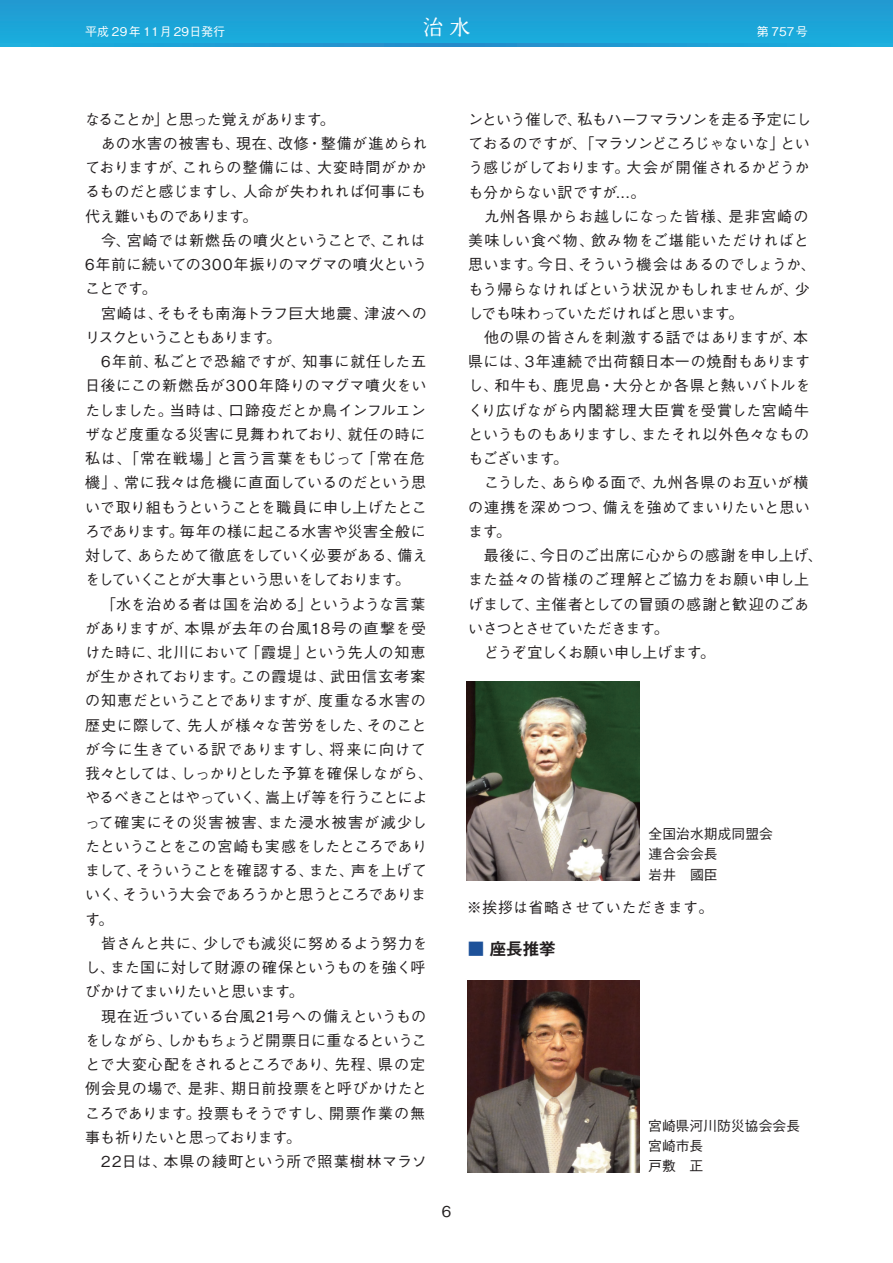
<style>
.page{position:relative;width:893px;height:1263px;background:#fff}
.page>*{position:absolute;margin:0;border:0;box-sizing:border-box;transform-origin:0 0}
.t1{font:21px "Marumin Old 90 pv RKSJ H";color:#fff}
.t2{font:700 16.5px "Gothic MB101 Pro De";color:#231f20}
.t3{font:500 15px/24.3px "Gothic BBB Pro";color:#231f20}
.t4{font:500 15px "Gothic BBB Pro";letter-spacing:.03em;color:#231f20}
.t5{font:500 13.8px/20.4px "Gothic BBB Pro";color:#231f20}
.t6{font:500 12px "Gothic BBB Pro";letter-spacing:.02em;color:#fff}
.s1{color:#1d5199}
</style>
<div class="page">
<div style="left:0;top:0;width:893px;height:47px;background:#1ca3d7"></div>
<svg style="left:0;top:44px;width:893px;height:3px"></svg>
<img style="left:467px;top:681px;width:173px;height:199px">
<img style="left:467px;top:980px;width:173px;height:193px">
<h1 class="t1" style="left:422px;top:17px;width:50px">治水</h1>
<p class="t6" style="left:85px;top:22px;width:142px">平成 29年 11月 29日発行</p>
<p class="t6" style="left:757px;top:22px;width:53px">第 757号</p>
<p class="t3" style="left:85px;top:105px;width:350px">なることか」と思った覚えがあります。<br>　あの水害の被害も、現在、改修・整備が進められておりますが、これらの整備には、大変時間がかかるものだと感じますし、人命が失われれば何事にも代え難いものであります。<br>　今、宮崎では新燃岳の噴火ということで、これは<br>6年前に続いての300年振りのマグマの噴火ということです。<br>　宮崎は、そもそも南海トラフ巨大地震、津波へのリスクということもあります。<br>　6年前、私ごとで恐縮ですが、知事に就任した五日後にこの新燃岳が300年降りのマグマ噴火をいたしました。当時は、口蹄疫だとか鳥インフルエンザなど度重なる災害に見舞われており、就任の時に私は、「常在戦場」と言う言葉をもじって「常在危機」、常に我々は危機に直面しているのだという思いで取り組もうということを職員に申し上げたところであります。毎年の様に起こる水害や災害全般に対して、あらためて徹底をしていく必要がある、備えをしていくことが大事という思いをしております。<br>　「水を治める者は国を治める」というような言葉がありますが、本県が去年の台風18号の直撃を受けた時に、北川において「霞堤」という先人の知恵が生かされております。この霞堤は、武田信玄考案の知恵だということでありますが、度重なる水害の歴史に際して、先人が様々な苦労をした、そのことが今に生きている訳でありますし、将来に向けて我々としては、しっかりとした予算を確保しながら、やるべきことはやっていく、嵩上げ等を行うことによって確実にその災害被害、また浸水被害が減少したということをこの宮崎も実感をしたところでありまして、そういうことを確認する、また、声を上げていく、そういう大会であろうかと思うところであります。<br>　皆さんと共に、少しでも減災に努めるよう努力をし、また国に対して財源の確保というものを強く呼びかけてまいりたいと思います。<br>　現在近づいている台風21号への備えというものをしながら、しかもちょうど開票日に重なるということで大変心配をされるところであり、先程、県の定例会見の場で、是非、期日前投票をと呼びかけたところであります。投票もそうですし、開票作業の無事も祈りたいと思っております。<br>　22日は、本県の綾町という所で照葉樹林マラソ</p>
<p class="t3" style="left:468px;top:105px;width:356px">ンという催しで、私もハーフマラソンを走る予定にしておるのですが、「マラソンどころじゃないな」という感じがしております。大会が開催されるかどうかも分からない訳ですが...。<br>　九州各県からお越しになった皆様、是非宮崎の美味しい食べ物、飲み物をご堪能いただければと思います。今日、そういう機会はあるのでしょうか、もう帰らなければという状況かもしれませんが、少しでも味わっていただければと思います。<br>　他の県の皆さんを刺激する話ではありますが、本県には、3年連続で出荷額日本一の焼酎もありますし、和牛も、鹿児島・大分とか各県と熱いバトルをくり広げながら内閣総理大臣賞を受賞した宮崎牛というものもありますし、またそれ以外色々なものもございます。<br>　こうした、あらゆる面で、九州各県のお互いが横の連携を深めつつ、備えを強めてまいりたいと思います。<br>　最後に、今日のご出席に心からの感謝を申し上げ、また益々の皆様のご理解とご協力をお願い申し上げまして、主催者としての冒頭の感謝と歓迎のごあいさつとさせていただきます。<br>　どうぞ宜しくお願い申し上げます。</p>
<p class="t5" style="left:649px;top:822px;width:126px">全国治水期成同盟会連合会会長<br>岩井　國臣</p>
<p class="t4" style="left:467px;top:895px;width:248px">※挨拶は省略させていただきます。</p>
<p class="t2" style="left:468px;top:935px;width:89px"><span class="s1">■</span> 座長推挙</p>
<p class="t5" style="left:648px;top:1113px;width:154px">宮崎県河川防災協会会長宮崎市長<br>戸敷　正</p>
<p class="t3" style="left:442px;top:1197px;width:11px">6</p>
</div>
